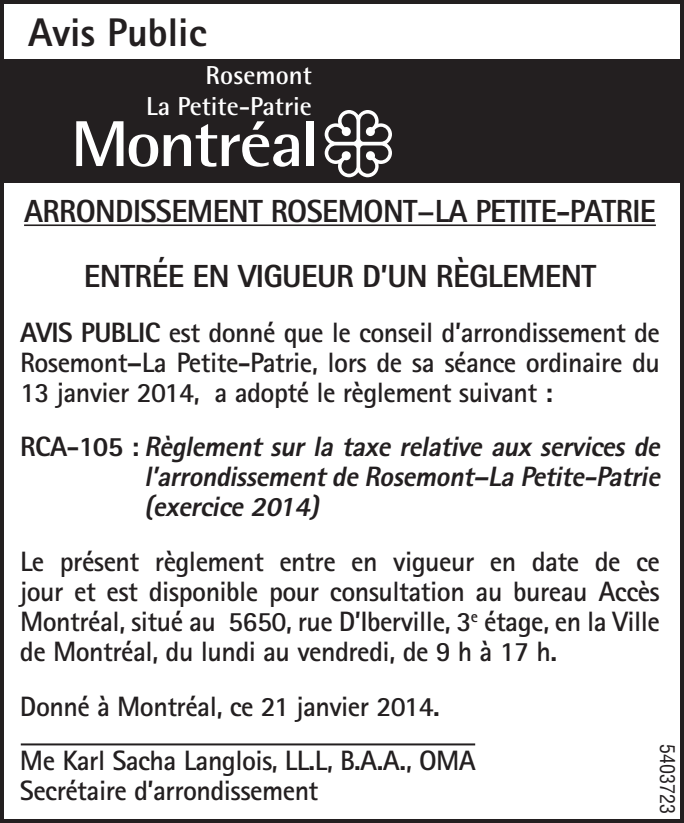
<style>
.page{position:relative;width:684px;height:823px;background:#fff}
.page>*{position:absolute;margin:0;border:0;box-sizing:border-box;transform-origin:0 0}
.t1{font:800 40px "Rotis Sans Serif";color:#231f20}
.t2{font:800 32px/64.8px "Rotis Sans Serif";letter-spacing:-.02em;color:#231f20;text-align:center}
.t3{font:700 28px/30px "Rotis Sans Serif";letter-spacing:-.02em;color:#231f20;text-align:justify}
.t4{font:italic 800 28px/30px "Rotis Sans Serif";color:#231f20;text-align:justify}
.t5{font:700 26px/31.2px "Rotis Semi Sans";color:#fff;text-align:right}
.t6{font:condensed 20px "Helvetica";color:#231f20}
.s1{font-weight:800}
.s2{font-style:normal}
</style>
<div class="page">
<div style="left:0;top:59px;width:684px;height:123px;background:#231f20"></div>
<svg style="left:76px;top:121px;width:82px;height:46px"></svg>
<svg style="left:164px;top:121px;width:135px;height:46px"></svg>
<div style="left:306px;top:121px;width:7px;height:45px;background:#fff"></div>
<svg style="left:325px;top:110px;width:67px;height:67px"></svg>
<div style="left:0;top:0;width:684px;height:823px;border:4px solid #231f20"></div>
<hr style="left:24px;top:224px;width:632px;height:2px;background:#231f20">
<hr style="left:21px;top:743px;width:454px;height:2px;background:#231f20">
<h1 class="t1" style="left:28px;top:7px;width:180px">Avis Public</h1>
<p class="t5" style="left:146px;top:59px;width:167px">Rosemont<br>La Petite-Patrie</p>
<p class="t2" style="left:24px;top:178px;width:633px">ARRONDISSEMENT ROSEMONT−LA PETITE-PATRIE<br>ENTRÉE EN VIGUEUR D’UN RÈGLEMENT</p>
<p class="t3" style="left:20px;top:317px;width:642px"><span class="s1">AVIS PUBLIC</span> est donné que le conseil d’arrondissement de Rosemont–La Petite-Patrie, lors de sa séance ordinaire du 13 janvier 2014, a adopté le règlement suivant :</p>
<p class="t4" style="left:144px;top:431px;width:524px;text-indent:-124px"><span class="s2">R CA - 1 0 5 :</span> Règlement sur la taxe relative aux services de l’arrondissementdeRosemont–La Petite-Patrie (exercice2014)</p>
<p class="t3" style="left:20px;top:546px;width:642px">Le présent règlement entre en vigueur en date de ce jour et est disponible pour consultation au bureau Accès Montréal, situé au 5650, rue D’Iberville, 3<sup>e</sup> étage, en la Ville de Montréal, du lundi au vendredi, de 9 h à 17 h.</p>
<p class="t3" style="left:20px;top:678px;width:458px;line-height:54.8px">Donné à Montréal, ce 21 janvier 2014.<br>Me Karl Sacha Langlois, LL.L, B.A.A., OMA</p>
<p class="t3" style="left:20px;top:775px;width:300px">Secrétaire d’arrondissement</p>
<p class="t6" style="left:680px;top:744px;width:71px;rotate:90deg">5403723</p>
</div>
